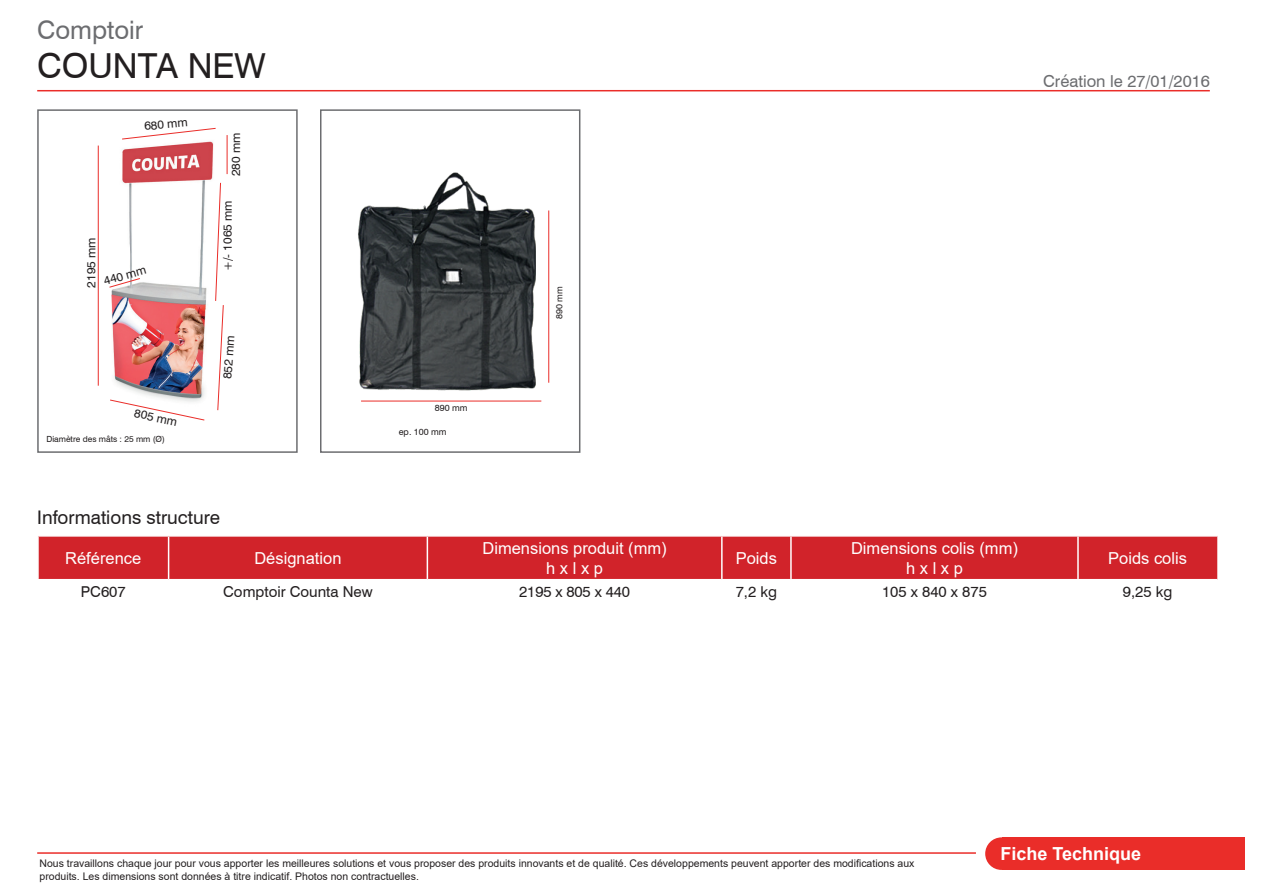
<style>
.page{position:relative;width:1263px;height:893px;background:#fff}
.page>*{position:absolute;margin:0;border:0;box-sizing:border-box;transform-origin:0 0}
.t1{font:34.5px "Swiss 721 BT";color:#231f20}
.t2{font:25.5px "Swiss 721 BT";color:#6c6d70}
.t3{font:18.75px "Swiss 721 BT";color:#231f20}
.t4{font:700 18px "Arial";color:#fff}
.t5{font:16.5px/19.8px "Arial";color:#fff;text-align:center}
.t6{font:16.5px "Swiss 721 BT";color:#6c6d70}
.t7{font:15px "Swiss 721 BT";color:#231f20}
.t8{font:12px "Swiss 721 BT";color:#231f20}
.t9{font:10.5px/12.6px "Arial";color:#231f20}
.t10{font:9px "Swiss 721 BT";color:#231f20}
.t11{font:8.4px "Swiss 721 BT";color:#231f20}
</style>
<div class="page">
<img style="left:358px;top:172px;width:192px;height:230px">
<hr style="left:37px;top:90px;width:1173px;height:1px;background:#ea2d29">
<div style="left:985px;top:837px;width:33px;height:33px;background:#ea2d29;border-radius:50%"></div>
<div style="left:1002px;top:837px;width:243px;height:33px;background:#ea2d29"></div>
<div style="left:39px;top:537px;width:1178px;height:42px;background:#d1232a"></div>
<hr style="left:168px;top:537px;width:1px;height:42px;background:#fff">
<hr style="left:427px;top:537px;width:1px;height:42px;background:#fff">
<hr style="left:721px;top:537px;width:2px;height:42px;background:#fff">
<hr style="left:790px;top:537px;width:2px;height:42px;background:#fff">
<hr style="left:1077px;top:537px;width:2px;height:42px;background:#fff">
<div style="left:37px;top:109px;width:261px;height:344px;border:2px solid #6c6d70"></div>
<div style="left:320px;top:109px;width:260px;height:344px;border:2px solid #6c6d70"></div>
<hr style="left:37px;top:852px;width:939px;height:2px;background:#ea2d29">
<hr style="left:361px;top:401px;width:180px;height:1px;background:#ea2d29">
<hr style="left:548px;top:210px;width:1px;height:173px;background:#ea2d29">
<img style="left:111px;top:139px;width:103px;height:261px">
<hr style="left:98px;top:146px;width:1px;height:240px;background:#ea2d29">
<svg style="left:110px;top:400px;width:95px;height:20px"></svg>
<svg style="left:109px;top:278px;width:31px;height:10px"></svg>
<hr style="left:227px;top:135px;width:1px;height:39px;background:#ea2d29">
<svg style="left:122px;top:128px;width:94px;height:11px"></svg>
<svg style="left:215px;top:182px;width:9px;height:229px"></svg>
<h2 class="t2" style="left:37px;top:15px;width:108px">Comptoir</h2>
<h1 class="t1" style="left:37px;top:45px;width:230px">COUNTA NEW</h1>
<p class="t8" style="left:144px;top:119px;width:45px;rotate:-5deg">680 mm</p>
<p class="t8" style="left:84px;top:288px;width:52px;rotate:-90deg">2195 mm</p>
<p class="t8" style="left:102px;top:274px;width:45px;rotate:-16deg">440 mm</p>
<p class="t8" style="left:136px;top:405px;width:45px;rotate:12deg">805 mm</p>
<p class="t11" style="left:46px;top:434px;width:120px">Diamètre des mâts : 25 mm (Ø)</p>
<p class="t8" style="left:228px;top:176px;width:45px;rotate:-90deg">280 mm</p>
<p class="t8" style="left:220px;top:271px;width:72px;rotate:-90deg">+/- 1065 mm</p>
<p class="t8" style="left:220px;top:378px;width:45px;rotate:-86deg">852 mm</p>
<p class="t10" style="left:435px;top:402px;width:34px">890 mm</p>
<p class="t10" style="left:399px;top:427px;width:49px">ep. 100 mm</p>
<p class="t10" style="left:554px;top:319px;width:34px;rotate:-90deg">890 mm</p>
<h3 class="t6" style="left:1043px;top:71px;width:168px">Création le 27/01/2016</h3>
<h3 class="t3" style="left:37px;top:506px;width:184px">Informations structure</h3>
<h3 class="t5" style="left:65px;top:548px;width:78px">Référence</h3>
<h3 class="t5" style="left:254px;top:548px;width:89px">Désignation</h3>
<h3 class="t5" style="left:482px;top:538px;width:186px">Dimensions produit (mm) h x l x p</h3>
<h3 class="t5" style="left:736px;top:548px;width:43px">Poids</h3>
<h3 class="t5" style="left:851px;top:538px;width:168px">Dimensions colis (mm) h x l x p</h3>
<h3 class="t5" style="left:1108px;top:548px;width:80px">Poids colis</h3>
<h3 class="t7" style="left:81px;top:583px;width:46px">PC607</h3>
<h3 class="t7" style="left:223px;top:583px;width:151px">Comptoir Counta New</h3>
<h3 class="t7" style="left:519px;top:583px;width:112px">2195 x 805 x 440</h3>
<h3 class="t7" style="left:736px;top:583px;width:43px">7,2 kg</h3>
<h3 class="t7" style="left:882px;top:583px;width:106px">105 x 840 x 875</h3>
<h3 class="t7" style="left:1123px;top:583px;width:51px">9,25 kg</h3>
<p class="t9" style="left:40px;top:857px;width:876px">Nous travaillons chaque jour pour vous apporter les meilleures solutions et vous proposer des produits innovants et de qualité. Ces développements peuvent apporter des modifications aux produits. Les dimensions sont données à titre indicatif. Photos non contractuelles.</p>
<h3 class="t4" style="left:1000px;top:841px;width:142px">Fiche Technique</h3>
</div>
